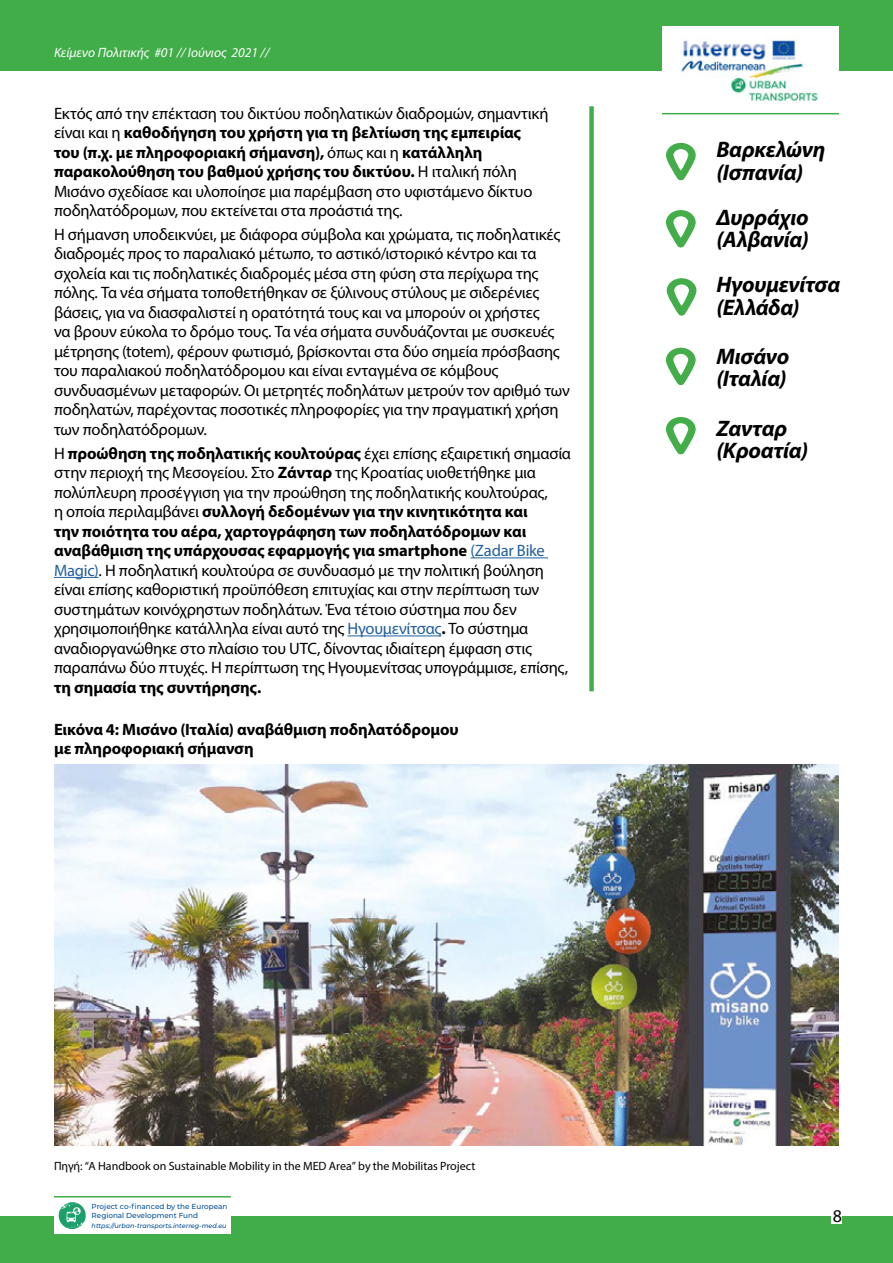
<style>
.page{position:relative;width:893px;height:1263px;background:#fff}
.page>*{position:absolute;margin:0;border:0;box-sizing:border-box;transform-origin:0 0}
.Paragraph_Style_5{font:italic 700 22.5px/22.5px "Myriad Pro";letter-spacing:-.01em;color:#000}
.t1{font:18px "Myriad Pro";color:#000}
.Paragraph_Style_4{font:16.5px/19.5px "Myriad Pro";letter-spacing:-.015em;color:#000}
.Paragraph_Style_4-2{font:700 16.5px/19.8px "Myriad Pro";letter-spacing:-.005em;color:#000}
.t2{font:italic 13.5px "Myriad Pro";color:#fff}
.Paragraph_Style_4-3{font:12px "Myriad Pro";color:#000}
.t3{font:500 7.2px/8.7px "Montserrat";color:#005196}
.t4{font:italic 500 6.45px "Montserrat";color:#005196}
.s1{font-weight:700}
.s2{color:#215e9e}
</style>
<div class="page">
<div style="left:0;top:0;width:893px;height:71px;background:#41ad49"></div>
<div style="left:0;top:1216px;width:893px;height:47px;background:#41ad49"></div>
<hr style="left:470px;top:557px;width:78px;height:1px;background:#215e9e">
<hr style="left:54px;top:577px;width:44px;height:1px;background:#215e9e">
<hr style="left:347px;top:635px;width:94px;height:1px;background:#215e9e">
<img style="left:54px;top:765px;width:785px;height:380px">
<svg style="left:589px;top:106px;width:5px;height:585px;background:#55b55d"></svg>
<div style="left:831px;top:1208px;width:11px;height:16px;background:#fff"></div>
<svg style="left:667px;top:278px;width:29px;height:38px"></svg>
<svg style="left:666px;top:210px;width:30px;height:38px"></svg>
<svg style="left:666px;top:143px;width:30px;height:38px"></svg>
<svg style="left:666px;top:348px;width:30px;height:38px"></svg>
<svg style="left:666px;top:417px;width:30px;height:38px"></svg>
<div style="left:54px;top:1202px;width:177px;height:31px;background:#fff"></div>
<svg style="left:59px;top:1202px;width:27px;height:27px"></svg>
<hr style="left:54px;top:1196px;width:177px;height:1px;background:#41ad49">
<img style="left:662px;top:27px;width:177px;height:88px">
<hr style="left:662px;top:113px;width:177px;height:1px;background:#41ad49">
<p class="t2" style="left:54px;top:44px;width:217px">Κείμενο Πολιτικής #01 // Ιούνιος 2021 //</p>
<p class="Paragraph_Style_4" style="left:54px;top:103px;width:496px">Εκτός από την επέκταση του δικτύου ποδηλατικών διαδρομών, σημαντική είναι και η <span class="s1">καθοδήγηση του χρήστη για τη βελτίωση της εμπειρίας του (π.χ. με πληροφοριακή σήμανση),</span> όπως και η <span class="s1">κατάλληλη παρακολούθηση του βαθμού χρήσης του δικτύου.</span> Η ιταλική πόλη Μισάνο σχεδίασε και υλοποίησε μια παρέμβαση στο υφιστάμενο δίκτυο ποδηλατόδρομων, που εκτείνεται στα προάστιά της.</p>
<p class="Paragraph_Style_4" style="left:54px;top:224px;width:517px">Η σήμανση υποδεικνύει, με διάφορα σύμβολα και χρώματα, τις ποδηλατικές διαδρομές προς το παραλιακό μέτωπο, το αστικό/ιστορικό κέντρο και τα σχολεία και τις ποδηλατικές διαδρομές μέσα στη φύση στα περίχωρα της πόλης. Τα νέα σήματα τοποθετήθηκαν σε ξύλινους στύλους με σιδερένιες βάσεις, για να διασφαλιστεί η ορατότητά τους και να μπορούν οι χρήστες<br>να βρουν εύκολα το δρόμο τους. Τα νέα σήματα συνδυάζονται με συσκευές μέτρησης (totem), φέρουν φωτισμό, βρίσκονται στα δύο σημεία πρόσβασης του παραλιακού ποδηλατόδρομου και είναι ενταγμένα σε κόμβους συνδυασμένων μεταφορών. Οι μετρητές ποδηλάτων μετρούν τον αριθμό των ποδηλατών, παρέχοντας ποσοτικές πληροφορίες για την πραγματική χρήση των ποδηλατόδρομων.</p>
<p class="Paragraph_Style_4" style="left:54px;top:443px;width:518px">Η <span class="s1">προώθηση της ποδηλατικής κουλτούρας</span> έχει επίσης εξαιρετική σημασία στην περιοχή της Μεσογείου. Στο <span class="s1">Ζάνταρ</span> της Κροατίας υιοθετήθηκε μια πολύπλευρη προσέγγιση για την προώθηση της ποδηλατικής κουλτούρας,<br>η οποία περιλαμβάνει <span class="s1">συλλογή δεδομένων για την κινητικότητα και<br>την ποιότητα του αέρα, χαρτογράφηση των ποδηλατόδρομων και αναβάθμιση της υπάρχουσας εφαρμογής για smartphone</span> <span class="s2">(Zadar Bike Magic)</span>. Η ποδηλατική κουλτούρα σε συνδυασμό με την πολιτική βούληση είναι επίσης καθοριστική προϋπόθεση επιτυχίας και στην περίπτωση των συστημάτων κοινόχρηστων ποδηλάτων. Ένα τέτοιο σύστημα που δεν χρησιμοποιήθηκε κατάλληλα είναι αυτό της <span class="s2">Ηγουμενίτσας</span><span class="s1">.</span> Το σύστημα αναδιοργανώθηκε στο πλαίσιο του UTC, δίνοντας ιδιαίτερη έμφαση στις παραπάνω δύο πτυχές. Η περίπτωση της Ηγουμενίτσας υπογράμμισε, επίσης, <span class="s1">τη σημασία της συντήρησης.</span></p>
<p class="Paragraph_Style_4-2" style="left:54px;top:718px;width:406px">Εικόνα 4: Μισάνο (Ιταλία) αναβάθμιση ποδηλατόδρομου με πληροφοριακή σήμανση</p>
<p class="Paragraph_Style_5" style="left:716px;top:138px;width:110px">Βαρκελώνη (Ισπανία)</p>
<p class="Paragraph_Style_5" style="left:716px;top:205px;width:94px">Δυρράχιο (Αλβανία)</p>
<p class="Paragraph_Style_5" style="left:716px;top:273px;width:125px">Ηγουμενίτσα (Ελλάδα)</p>
<p class="Paragraph_Style_5" style="left:716px;top:344px;width:74px">Μισάνο (Ιταλία)</p>
<p class="Paragraph_Style_5" style="left:716px;top:416px;width:93px">Ζανταρ (Κροατία)</p>
<p class="Paragraph_Style_4-3" style="left:54px;top:1159px;width:423px">Πηγή: “A Handbook on Sustainable Mobility in the MED Area” by the Mobilitas Project</p>
<p class="t3" style="left:92px;top:1202px;width:137px">Project co-financed by the European<br>Regional Development Fund</p>
<p class="t4" style="left:92px;top:1221px;width:136px">https://urban-transports.interreg-med.eu</p>
<p class="t1" style="left:833px;top:1205px;width:11px">8</p>
</div>
